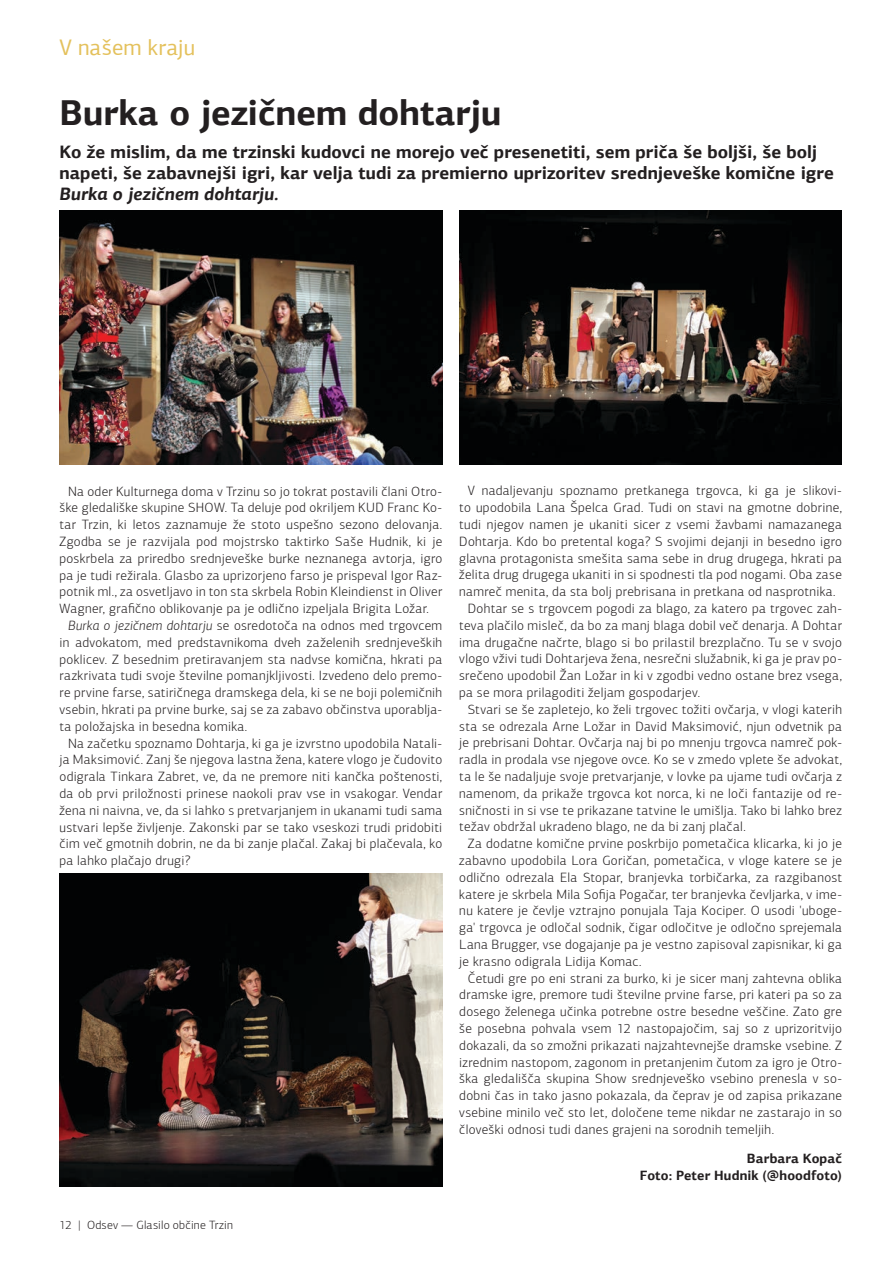
<style>
.page{position:relative;width:893px;height:1263px;background:#fff}
.page>*{position:absolute;margin:0;border:0;box-sizing:border-box;transform-origin:0 0}
.Naslov__Velik{font:700 36px "PF Agora Sans Pro";color:#231f20}
.t1{font:22.5px "PF Agora Sans Pro";letter-spacing:.005em;color:#e4c15c}
.Podnaslov{font:700 18px/21px "PF Agora Sans Pro";color:#231f20}
.Tekst{font:300 13.5px/16.8px "PF Agora Sans Pro";letter-spacing:.02em;color:#231f20;text-align:justify}
.avtor{font:700 13.5px "PF Agora Sans Pro";letter-spacing:.01em;color:#231f20}
.Tekst-2{font:700 13.5px "PF Agora Sans Pro";letter-spacing:.01em;color:#231f20}
.t2{font:300 12px "PF Agora Sans Pro";letter-spacing:.015em;color:#231f20}
.s1{font-style:italic}
</style>
<div class="page">
<img style="left:459px;top:210px;width:383px;height:254px">
<img style="left:60px;top:210px;width:382px;height:254px">
<img style="left:60px;top:874px;width:382px;height:312px">
<p class="t1" style="left:60px;top:34px;width:137px">V našem kraju</p>
<p class="Naslov__Velik" style="left:60px;top:90px;width:443px">Burka o jezičnem dohtarju</p>
<p class="Podnaslov" style="left:60px;top:141px;width:776px">Ko že mislim, da me trzinski kudovci ne morejo več presenetiti, sem priča še boljši, še bolj napeti, še zabavnejši igri, kar velja tudi za premierno uprizoritev srednjeveške komične igre<br><span class="s1">Burka o jezičnem dohtarju.</span></p>
<p class="Tekst" style="left:60px;top:483px;width:384px;text-indent:8px">Na oder Kulturnega doma v Trzinu so jo tokrat postavili člani Otro&shy;ške gledališke skupine SHOW. Ta deluje pod okriljem KUD Franc Ko&shy;tar Trzin, ki letos zaznamuje že stoto uspešno sezono delovanja.<br>Zgodba se je razvijala pod mojstrsko taktirko Saše Hudnik, ki je poskrbela za priredbo srednjeveške burke neznanega avtorja, igro pa je tudi režirala. Glasbo za uprizorjeno farso je prispeval Igor Raz&shy;potnik ml., za osvetljavo in ton sta skrbela Robin Kleindienst in Oliver Wagner, grafično oblikovanje pa je odlično izpeljala Brigita Ložar.</p>
<p class="Tekst" style="left:60px;top:617px;width:384px;text-indent:9px"><span class="s1">Burka o jezičnem dohtarju</span> se osredotoča na odnos med trgovcem in advokatom, med predstavnikoma dveh zaželenih srednjeveških poklicev. Z besednim pretiravanjem sta nadvse komična, hkrati pa razkrivata tudi svoje številne pomanjkljivosti. Izvedeno delo premo&shy;re prvine farse, satiričnega dramskega dela, ki se ne boji polemičnih vsebin, hkrati pa prvine burke, saj se za zabavo občinstva uporablja&shy;ta položajska in besedna komika.</p>
<p class="Tekst" style="left:60px;top:735px;width:384px;text-indent:8px">Na začetku spoznamo Dohtarja, ki ga je izvrstno upodobila Natali&shy;ja Maksimović. Zanj še njegova lastna žena, katere vlogo je čudovito odigrala Tinkara Zabret, ve, da ne premore niti kančka poštenosti, da ob prvi priložnosti prinese naokoli prav vse in vsakogar. Vendar žena ni naivna, ve, da si lahko s pretvarjanjem in ukanami tudi sama ustvari lepše življenje. Zakonski par se tako vseskozi trudi pridobiti čim več gmotnih dobrin, ne da bi zanje plačal. Zakaj bi plačevala, ko pa lahko plačajo drugi?</p>
<p class="t2" style="left:60px;top:1218px;width:175px">12 | Odsev — Glasilo občine Trzin</p>
<p class="Tekst" style="left:459px;top:483px;width:384px;text-indent:8px">V nadaljevanju spoznamo pretkanega trgovca, ki ga je slikovi&shy;to upodobila Lana Špelca Grad. Tudi on stavi na gmotne dobrine, tudi njegov namen je ukaniti sicer z vsemi žavbami namazanega Dohtarja. Kdo bo pretental koga? S svojimi dejanji in besedno igro glavna protagonista smešita sama sebe in drug drugega, hkrati pa želita drug drugega ukaniti in si spodnesti tla pod nogami. Oba zase namreč menita, da sta bolj prebrisana in pretkana od nasprotnika.</p>
<p class="Tekst" style="left:459px;top:600px;width:384px;text-indent:8px">Dohtar se s trgovcem pogodi za blago, za katero pa trgovec zah&shy;teva plačilo misleč, da bo za manj blaga dobil več denarja. A Dohtar ima drugačne načrte, blago si bo prilastil brezplačno. Tu se v svojo vlogo vživi tudi Dohtarjeva žena, nesrečni služabnik, ki ga je prav po&shy;srečeno upodobil Žan Ložar in ki v zgodbi vedno ostane brez vsega, pa se mora prilagoditi željam gospodarjev.</p>
<p class="Tekst" style="left:459px;top:701px;width:384px;text-indent:9px">Stvari se še zapletejo, ko želi trgovec tožiti ovčarja, v vlogi katerih sta se odrezala Arne Ložar in David Maksimović, njun odvetnik pa je prebrisani Dohtar. Ovčarja naj bi po mnenju trgovca namreč pok&shy;radla in prodala vse njegove ovce. Ko se v zmedo vplete še advokat, ta le še nadaljuje svoje pretvarjanje, v lovke pa ujame tudi ovčarja z namenom, da prikaže trgovca kot norca, ki ne loči fantazije od re&shy;sničnosti in si vse te prikazane tatvine le umišlja. Tako bi lahko brez težav obdržal ukradeno blago, ne da bi zanj plačal.</p>
<p class="Tekst" style="left:459px;top:835px;width:384px;text-indent:9px">Za dodatne komične prvine poskrbijo pometačica klicarka, ki jo je zabavno upodobila Lora Goričan, pometačica, v vloge katere se je odlično odrezala Ela Stopar, branjevka torbičarka, za razgibanost katere je skrbela Mila Sofija Pogačar, ter branjevka čevljarka, v ime&shy;nu katere je čevlje vztrajno ponujala Taja Kociper. O usodi 'uboge&shy;ga' trgovca je odločal sodnik, čigar odločitve je odločno sprejemala Lana Brugger, vse dogajanje pa je vestno zapisoval zapisnikar, ki ga je krasno odigrala Lidija Komac.</p>
<p class="Tekst" style="left:459px;top:970px;width:384px;text-indent:9px">Četudi gre po eni strani za burko, ki je sicer manj zahtevna oblika dramske igre, premore tudi številne prvine farse, pri kateri pa so za dosego želenega učinka potrebne ostre besedne veščine. Zato gre še posebna pohvala vsem 12 nastopajočim, saj so z uprizoritvijo dokazali, da so zmožni prikazati najzahtevnejše dramske vsebine. Z izrednim nastopom, zagonom in pretanjenim čutom za igro je Otro&shy;ška gledališča skupina Show srednjeveško vsebino prenesla v so&shy;dobni čas in tako jasno pokazala, da čeprav je od zapisa prikazane vsebine minilo več sto let, določene teme nikdar ne zastarajo in so človeški odnosi tudi danes grajeni na sorodnih temeljih.</p>
<p class="Tekst-2" style="left:747px;top:1150px;width:97px">Barbara Kopač</p>
<p class="avtor" style="left:640px;top:1166px;width:204px">Foto: Peter Hudnik (@hoodfoto)</p>
</div>
